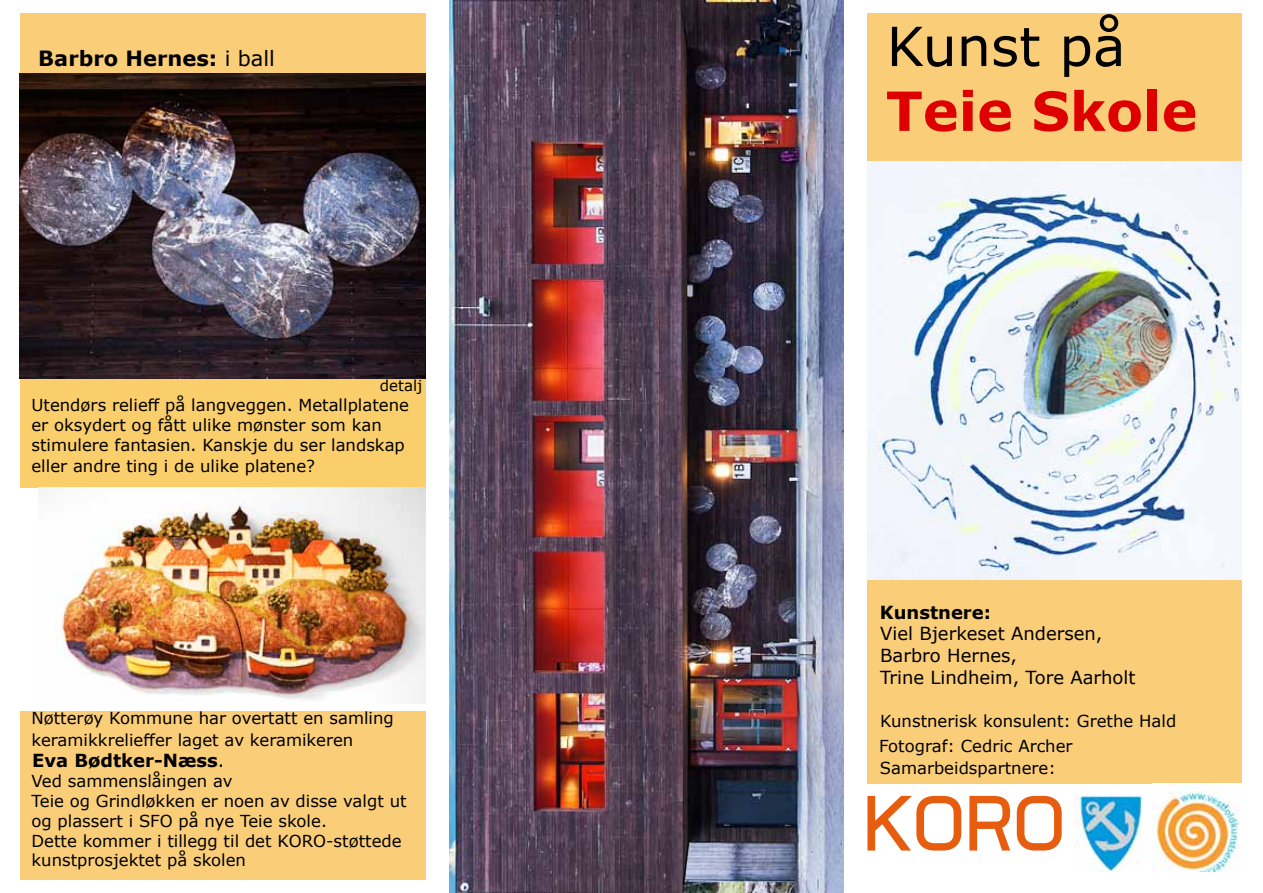
<style>
.page{position:relative;width:1263px;height:893px;background:#fff}
.page>*{position:absolute;margin:0;border:0;box-sizing:border-box;transform-origin:0 0}
.t1{font:700 54px "Verdana";color:#de0000}
.t2{font:54px "Verdana";color:#000}
.t3{font:700 21px "Verdana";color:#000}
.t4{font:18px/21.6px "Verdana";color:#000}
.t5{font:700 18px "Verdana";color:#000}
.t6{font:16.5px/19.8px "Verdana";color:#000}
.t7{font:15px "Verdana";color:#000}
.s1{font-weight:400}
</style>
<div class="page">
<div style="left:20px;top:711px;width:406px;height:169px;background:#face79"></div>
<div style="left:867px;top:13px;width:375px;height:148px;background:#face79"></div>
<div style="left:867px;top:580px;width:375px;height:204px;background:#face79"></div>
<div style="left:20px;top:13px;width:406px;height:61px;background:#face79"></div>
<img style="left:450px;top:0;width:393px;height:893px">
<img style="left:20px;top:74px;width:406px;height:305px">
<div style="left:20px;top:379px;width:406px;height:108px;background:#face6a"></div>
<img style="left:55px;top:487px;width:371px;height:216px">
<img style="left:1074px;top:796px;width:68px;height:76px">
<svg style="left:867px;top:796px;width:94px;height:54px"></svg>
<svg style="left:969px;top:796px;width:41px;height:54px"></svg>
<svg style="left:1017px;top:796px;width:45px;height:54px"></svg>
<img style="left:867px;top:161px;width:375px;height:419px">
<img style="left:1152px;top:784px;width:87px;height:88px">
<p class="t3" style="left:38px;top:43px;width:238px">Barbro Hernes: <span class="s1">i ball</span></p>
<p class="t7" style="left:380px;top:375px;width:44px">detalj</p>
<p class="t6" style="left:31px;top:395px;width:379px">Utendørs relieff på langveggen. Metallplatene er oksydert og fått ulike mønster som kan stimulere fantasien. Kanskje du ser landskap</p>
<p class="t6" style="left:31px;top:456px;width:285px">eller andre ting i de ulike platene?</p>
<p class="t6" style="left:31px;top:707px;width:364px;line-height:21.6px">Nøtterøy Kommune har overtatt en samling keramikkrelieffer laget av keramikeren</p>
<p class="t5" style="left:32px;top:748px;width:194px">Eva Bødtker-Næss<span class="s1">.</span></p>
<p class="t6" style="left:31px;top:771px;width:377px">Ved sammenslåingen av<br>Teie og Grindløkken er noen av disse valgt ut og plassert i SFO på nye Teie skole.<br>Dette kommer i tillegg til det KORO-støttede kunstprosjektet på skolen</p>
<h1 class="t2" style="left:886px;top:9px;width:240px">Kunst på</h1>
<h1 class="t1" style="left:886px;top:73px;width:313px">Teie Skole</h1>
<p class="t5" style="left:880px;top:599px;width:113px">Kunstnere:</p>
<p class="t4" style="left:880px;top:623px;width:257px">Viel Bjerkeset Andersen,<br>Barbro Hernes,<br>Trine Lindheim, Tore Aarholt</p>
<p class="t6" style="left:879px;top:708px;width:299px;line-height:25.2px">Kunstnerisk konsulent: Grethe Hald<br>Fotograf: Cedric Archer</p>
<p class="t6" style="left:880px;top:757px;width:178px">Samarbeidspartnere:</p>
</div>
